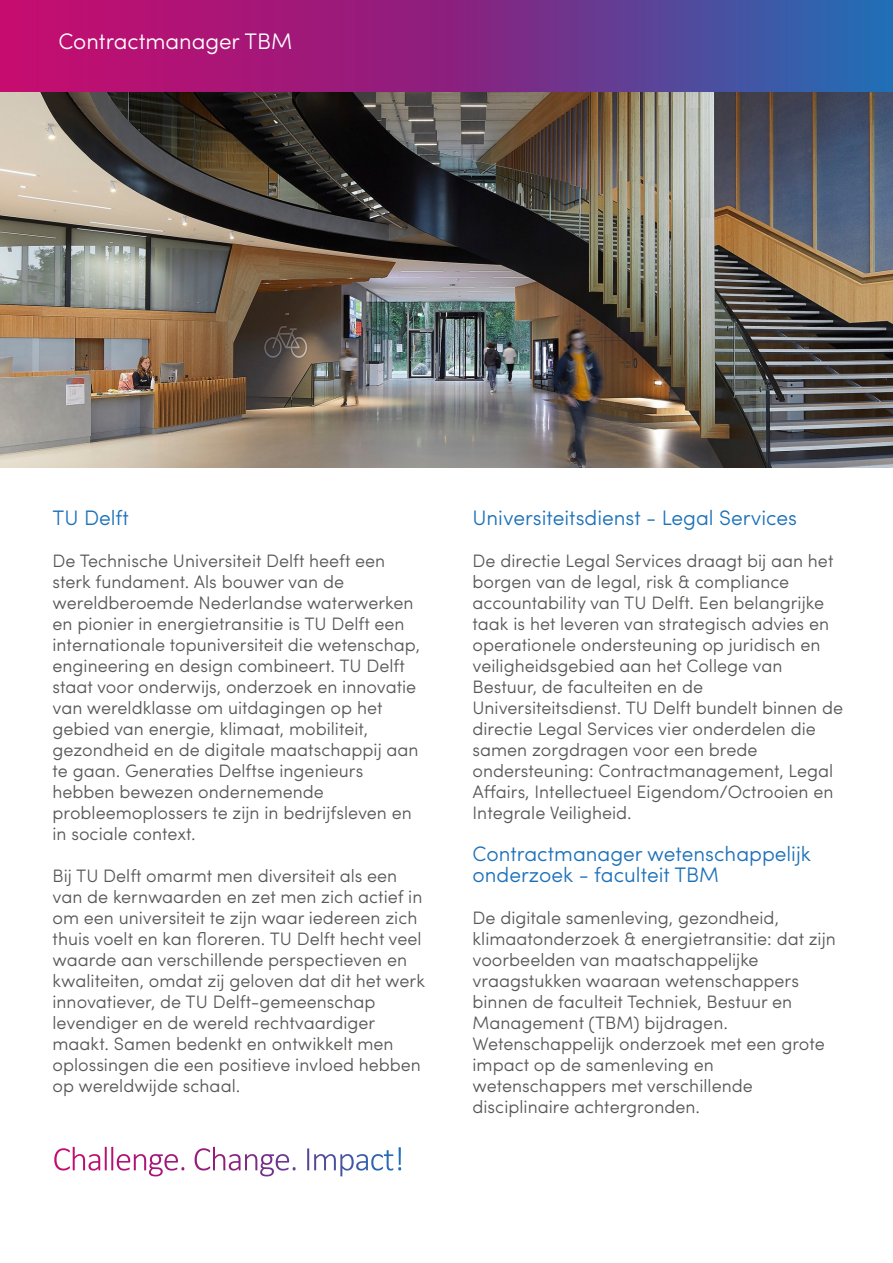
<style>
.page{position:relative;width:893px;height:1263px;background:#fff}
.page>*{position:absolute;margin:0;border:0;box-sizing:border-box;transform-origin:0 0}
.t1{font:300 22.5px "Sofia Pro";letter-spacing:-.005em;color:#fff}
.t2{font:300 21px/21px "Sofia Pro";color:#1d71b8}
.t3{font:300 18px/21px "Sofia Pro";color:#575756}
</style>
<div class="page">
<svg style="left:0;top:0;width:893px;height:92px;background:#7f2e88"></svg>
<svg style="left:54px;top:1147px;width:130px;height:29px"></svg>
<svg style="left:195px;top:1147px;width:101px;height:29px"></svg>
<svg style="left:307px;top:1147px;width:94px;height:29px"></svg>
<img style="left:0;top:92px;width:893px;height:375px">
<p class="t1" style="left:58px;top:32px;width:235px">Contractmanager TBM</p>
<p class="t2" style="left:52px;top:509px;width:78px">TU Delft</p>
<p class="t3" style="left:52px;top:552px;width:369px">De Technische Universiteit Delft heeft een sterk fundament. Als bouwer van de wereldberoemde Nederlandse waterwerken en pionier in energietransitie is TU Delft een internationale topuniversiteit die wetenschap, engineering en design combineert. TU Delft staat voor onderwijs, onderzoek en innovatie van wereldklasse om uitdagingen op het gebied van energie, klimaat, mobiliteit, gezondheid en de digitale maatschappij aan te gaan. Generaties Delftse ingenieurs hebben bewezen ondernemende probleemoplossers te zijn in bedrijfsleven en in sociale context.</p>
<p class="t3" style="left:52px;top:867px;width:374px">Bij TU Delft omarmt men diversiteit als een van de kernwaarden en zet men zich actief in om een universiteit te zijn waar iedereen zich thuis voelt en kan floreren. TU Delft hecht veel waarde aan verschillende perspectieven en kwaliteiten, omdat zij geloven dat dit het werk innovatiever, de TU Delft-gemeenschap levendiger en de wereld rechtvaardiger maakt. Samen bedenkt en ontwikkelt men oplossingen die een positieve invloed hebben op wereldwijde schaal.</p>
<p class="t2" style="left:472px;top:509px;width:326px">Universiteitsdienst - Legal Services</p>
<p class="t3" style="left:472px;top:552px;width:372px">De directie Legal Services draagt bij aan het borgen van de legal, risk &amp; compliance accountability van TU Delft. Een belangrijke taak is het leveren van strategisch advies en operationele ondersteuning op juridisch en veiligheidsgebied aan het College van Bestuur, de faculteiten en de Universiteitsdienst. TU Delft bundelt binnen de directie Legal Services vier onderdelen die samen zorgdragen voor een brede ondersteuning: Contractmanagement, Legal Affairs, Intellectueel Eigendom/Octrooien en Integrale Veiligheid.</p>
<p class="t2" style="left:472px;top:845px;width:340px">Contractmanager wetenschappelijk onderzoek - faculteit TBM</p>
<p class="t3" style="left:472px;top:909px;width:365px">De digitale samenleving, gezondheid, klimaatonderzoek &amp; energietransitie: dat zijn voorbeelden van maatschappelijke vraagstukken waaraan wetenschappers binnen de faculteit Techniek, Bestuur en Management (TBM) bijdragen.<br>Wetenschappelijk onderzoek met een grote impact op de samenleving en wetenschappers met verschillende disciplinaire achtergronden.</p>
</div>
